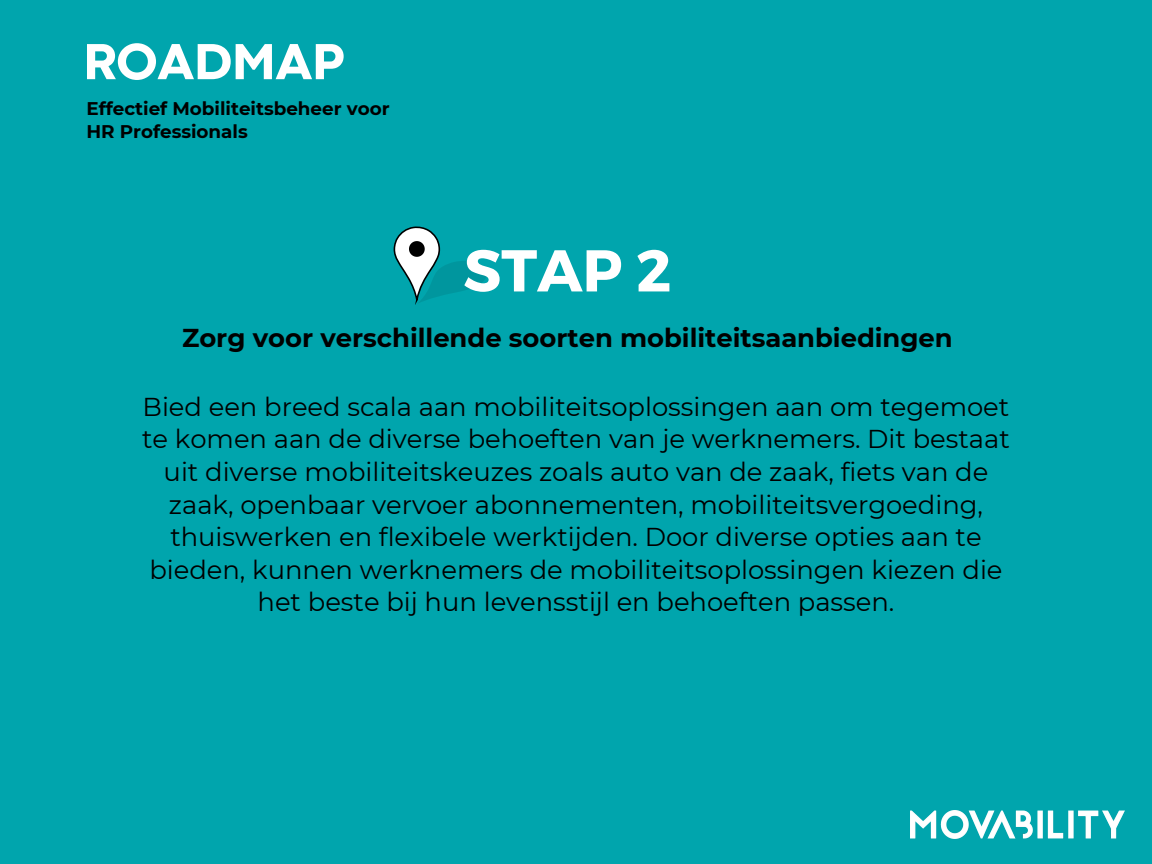
<style>
.page{position:relative;width:1152px;height:864px;background:#00a5ad}
.page>*{position:absolute;margin:0;border:0;box-sizing:border-box;transform-origin:0 0}
.t1{font:700 58.8px "Montserrat";color:#fff}
.t2{font:800 52.8px "Codec Pro";color:#fff}
.t3{font:25.8px/32.7px "Montserrat";color:#000;text-align:center}
.t4{font:700 25.8px "Montserrat";color:#000}
.t5{font:700 18.3px/23.7px "Montserrat";color:#000}
</style>
<div class="page">
<svg style="left:394px;top:226px;width:93px;height:78px"></svg>
<img style="left:910px;top:810px;width:214px;height:28px">
<h1 class="t2" style="left:83px;top:43px;width:262px">ROADMAP</h1>
<h3 class="t5" style="left:86px;top:96px;width:305px">Effectief Mobiliteitsbeheer voor<br>HR Professionals</h3>
<p class="t1" style="left:463px;top:232px;width:210px">STAP 2</p>
<p class="t4" style="left:182px;top:322px;width:772px">Zorg voor verschillende soorten mobiliteitsaanbiedingen</p>
<h4 class="t3" style="left:142px;top:390px;width:869px">Bied een breed scala aan mobiliteitsoplossingen aan om tegemoet te komen aan de diverse behoeften van je werknemers. Dit bestaat uit diverse mobiliteitskeuzes zoals auto van de zaak, fiets van de zaak, openbaar vervoer abonnementen, mobiliteitsvergoeding, thuiswerken en flexibele werktijden. Door diverse opties aan te bieden, kunnen werknemers de mobiliteitsoplossingen kiezen die het beste bij hun levensstijl en behoeften passen.</h4>
</div>
